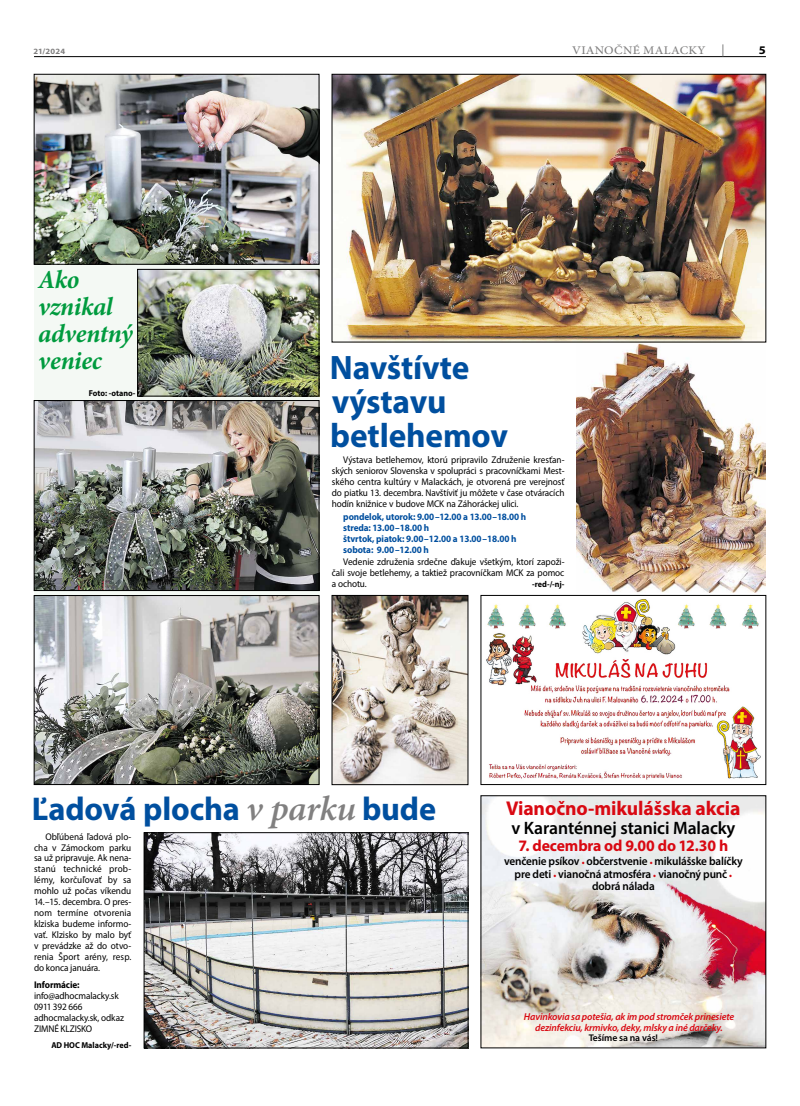
<style>
.page{position:relative;width:800px;height:1106px;background:#fff}
.page>*{position:absolute;margin:0;border:0;box-sizing:border-box;transform-origin:0 0}
.t1{font:700 34px/34px "Myriad Pro";letter-spacing:-.005em;color:#004f9f}
.t2{font:700 33px "Myriad Pro";letter-spacing:-.005em;color:#004f9f}
.t3{font:italic 700 26px/27px "Minion Pro";letter-spacing:-.01em;color:#009b3e}
.t4{font:700 20px "Myriad Pro";letter-spacing:-.005em;color:#d90912}
.t5{font:600 18px "Myriad Pro";letter-spacing:-.005em;color:#000}
.t6{font:700 16px "Myriad Pro";letter-spacing:-.005em;color:#d90912}
.t7{font:600 11.7px/12.6px "Myriad Pro";letter-spacing:-.015em;color:#000;text-align:center;scale:.96 1}
.t8{font:500 11.7px "Minion Pro";letter-spacing:.02em;color:#818080;scale:1.08 1}
.t9{font:700 11.7px "Myriad Pro";color:#000;scale:1.08 1}
.t10{font:italic 600 10px/10.6px "Myriad Pro";letter-spacing:-.015em;color:#d90912;text-align:center}
.t11{font:9.7px/11px "Myriad Pro";letter-spacing:-.01em;color:#000;text-align:justify;scale:.94 1}
.t12{font:700 9.7px/11px "Myriad Pro";letter-spacing:-.01em;color:#004f9f;scale:.94 1}
.t13{font:600 9.7px "Myriad Pro";letter-spacing:-.01em;color:#000}
.t14{font:700 9.7px "Myriad Pro";letter-spacing:-.01em;color:#000;scale:.94 1}
.t15{font:700 8.6px "Myriad Pro";color:#000;scale:.95 1}
.t16{font:700 8.1px "Myriad Pro";letter-spacing:.02em;color:#818080;scale:1.05 1}
.s1{font-family:"Minion Pro";font-weight:600;font-style:italic;font-size:35px;color:#818080}
.s2{font-weight:400;color:#d90912}
</style>
<div class="page">
<hr style="left:34px;top:56px;width:731px;height:1px;background:#000">
<svg style="left:722px;top:44px;width:1px;height:12px"></svg>
<div style="left:34px;top:74px;width:285px;height:710px;background:#f4f9f4"></div>
<img style="left:36px;top:402px;width:281px;height:186px">
<div style="left:34px;top:400px;width:285px;height:190px;border:1px solid #000"></div>
<img style="left:36px;top:597px;width:281px;height:185px">
<div style="left:34px;top:595px;width:285px;height:189px;border:1px solid #000"></div>
<img style="left:139px;top:271px;width:178px;height:123px">
<div style="left:137px;top:269px;width:182px;height:127px;border:1px solid #000"></div>
<img style="left:36px;top:76px;width:281px;height:186px">
<div style="left:34px;top:74px;width:285px;height:190px;border:1px solid #000"></div>
<img style="left:482px;top:797px;width:281px;height:249px">
<img style="left:486px;top:599px;width:275px;height:181px">
<div style="left:480px;top:595px;width:285px;height:189px;border:1px solid #000"></div>
<img style="left:146px;top:834px;width:320px;height:212px">
<div style="left:144px;top:832px;width:324px;height:216px;border:1px solid #000"></div>
<img style="left:334px;top:76px;width:429px;height:264px">
<div style="left:332px;top:74px;width:433px;height:268px;border:1px solid #000"></div>
<img style="left:576px;top:343px;width:189px;height:249px">
<img style="left:334px;top:597px;width:132px;height:185px">
<div style="left:332px;top:595px;width:136px;height:189px;border:1px solid #000"></div>
<p class="t16" style="left:33px;top:46px;width:32px">21/2024</p>
<p class="t8" style="left:572px;top:42px;width:125px">VIANOČNÉ MALACKY</p>
<p class="t9" style="left:758px;top:42px;width:8px">5</p>
<h3 class="t3" style="left:38px;top:266px;width:96px">Ako vznikal adventný veniec</h3>
<p class="t15" style="left:89px;top:388px;width:51px">Foto: -otano-</p>
<h1 class="t1" style="left:330px;top:349px;width:180px">Navštívte výstavu betlehemov</h1>
<p class="t11" style="left:332px;top:454px;width:249px;text-indent:11px">Výstava betlehemov, ktorú pripravilo Združenie kresťan&shy;ských seniorov Slovenska v spolupráci s pracovníčkami Mest&shy;ského centra kultúry v Malackách, je otvorená pre verejnosť do piatku 13. decembra. Navštíviť ju môžete v čase otváracích hodín knižnice v budove MCK na Záhoráckej ulici.</p>
<p class="t12" style="left:343px;top:510px;width:196px">pondelok, utorok: 9.00–12.00 a 13.00–18.00 h streda: 13.00–18.00 h<br>štvrtok, piatok: 9.00–12.00 a 13.00–18.00 h sobota: 9.00–12.00 h</p>
<p class="t11" style="left:332px;top:556px;width:249px;text-indent:11px">Vedenie združenia srdečne ďakuje všetkým, ktorí zapoži&shy;čali svoje betlehemy, a taktiež pracovníčkam MCK za pomoc a ochotu.</p>
<p class="t15" style="left:532px;top:578px;width:36px">-red-/-nj-</p>
<h2 class="t2" style="left:32px;top:787px;width:405px">Ľadová plocha <span class="s1">v parku</span> bude</h2>
<p class="t11" style="left:34px;top:830px;width:105px;text-indent:11px">Obľúbená ľadová plo&shy;cha v Zámockom parku sa už pripravuje. Ak nena&shy;stanú technické prob&shy;lémy, korčuľovať by sa mohlo už počas víkendu 14.–15. decembra. O pres&shy;nom termíne otvorenia klziska budeme informo&shy;vať. Klzisko by malo byť v prevádzke až do otvo&shy;renia Šport arény, resp. do konca januára.</p>
<p class="t14" style="left:34px;top:978px;width:50px">Informácie:</p>
<p class="t11" style="left:34px;top:990px;width:97px;text-align:left">info@adhocmalacky.sk<br>0911 392 666 adhocmalacky.sk, odkaz<br>ZIMNÉ KLZISKO</p>
<p class="t15" style="left:51px;top:1039px;width:86px">AD HOC Malacky/-red-</p>
<h3 class="t4" style="left:506px;top:795px;width:236px">Vianočno-mikulášska akcia</h3>
<h3 class="t5" style="left:511px;top:816px;width:225px">v Karanténnej stanici Malacky</h3>
<h3 class="t6" style="left:518px;top:835px;width:211px">7. decembra od 9.00 do 12.30 h</h3>
<p class="t7" style="left:504px;top:854px;width:250px">venčenie psíkov <span class="s2">•</span> občerstvenie <span class="s2">•</span> mikulášske balíčky pre deti <span class="s2">•</span> vianočná atmosféra <span class="s2">•</span> vianočný punč <span class="s2">• </span>dobrá nálada</p>
<p class="t10" style="left:524px;top:1011px;width:212px">Havinkovia sa potešia, ak im pod stromček prinesiete dezinfekciu, krmivko, deky, mlsky a iné darčeky.</p>
<p class="t13" style="left:588px;top:1031px;width:71px">Tešíme sa na vás!</p>
</div>
